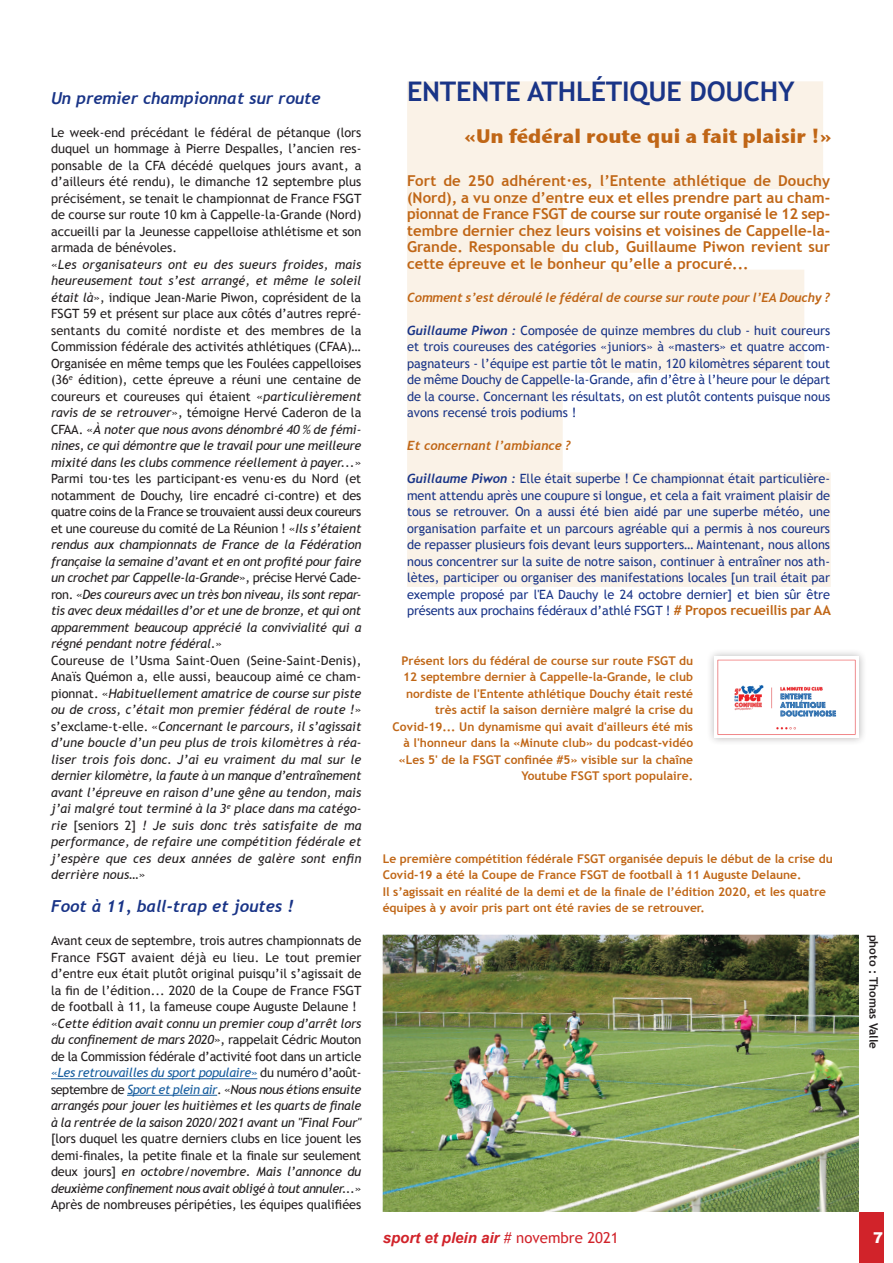
<style>
.page{position:relative;width:893px;height:1263px;background:#fff}
.page>*{position:absolute;margin:0;border:0;box-sizing:border-box;transform-origin:0 0}
.t1{font:700 27px "Trebuchet MS";letter-spacing:-.01em;color:#193487}
.t2{font:700 19.5px "Stone Sans ITC";color:#c06616}
.t3{font:italic 700 16.5px "Trebuchet";color:#193487}
.t4{font:700 15px/16.5px "Trebuchet MS";color:#c06616;text-align:justify}
.t5{font:italic 700 15px "Arial";color:#d1232a}
.t6{font:900 15px "Arial";color:#fff}
.t7{font:italic 12.75px/16.5px "Trebuchet MS";letter-spacing:-.005em;color:#231f20}
.t8{font:12.75px/16.5px "Trebuchet MS";letter-spacing:-.005em;color:#193487;text-align:justify}
.t9{font:12.75px/16.5px "Trebuchet MS";color:#231f20}
.t10{font:italic 700 12.75px "Trebuchet";letter-spacing:-.01em;color:#c06616}
.t11{font:700 12px/16.5px "Trebuchet MS";color:#c06616}
.t12{font:700 11.7px "Trebuchet MS";color:#231f20}
.s1{font-style:normal}
.s2{font-style:italic}
.s3{color:#175d9e}
.s4{font-style:italic;color:#175d9e}
.s5{font-family:"Trebuchet";font-weight:700;font-style:italic}
.s6{font-weight:700;font-size:13.5px;color:#c06616}
.s7{font-family:"Trebuchet MS";font-weight:400;font-style:normal}
</style>
<div class="page">
<div style="left:859px;top:1212px;width:24px;height:51px;background:#d1232a"></div>
<hr style="left:51px;top:1078px;width:206px;height:1px;background:#175d9e">
<hr style="left:127px;top:1095px;width:90px;height:1px;background:#175d9e">
<img style="left:383px;top:935px;width:476px;height:277px">
<svg style="left:407px;top:81px;width:424px;height:506px;fill:#faf2e7"></svg>
<div style="left:706px;top:648px;width:161px;height:98px;background:#231f20;opacity:.33"></div>
<img style="left:714px;top:656px;width:145px;height:81px">
<p class="t3" style="left:51px;top:88px;width:271px">Un premier championnat sur route</p>
<p class="t7" style="left:51px;top:124px;width:312px"><span class="s1">Le week-end précédant le fédéral de pétanque (lors duquel un hommage à Pierre Despalles, l’ancien res&shy;ponsable de la CFA décédé quelques jours avant, a d’ailleurs été rendu), le dimanche 12 septembre plus précisément, se tenait le championnat de France FSGT de course sur route 10 km à Cappelle-la-Grande (Nord) accueilli par la Jeunesse cappelloise athlétisme et son armada de bénévoles.<br>«</span>Les organisateurs ont eu des sueurs froides, mais heureusement tout s’est arrangé, et même le soleil était là<span class="s1">», indique Jean-Marie Piwon, coprésident de la FSGT 59 et présent sur place aux côtés d’autres repré&shy;sentants du comité nordiste et des membres de la Commission fédérale des activités athlétiques (CFAA)… Organisée en même temps que les Foulées cappelloises (36</span><sup>e</sup> <span class="s1">édition), cette épreuve a réuni une centaine de coureurs et coureuses qui étaient «</span>particulièrement ravis de se retrouver<span class="s1">», témoigne Hervé Caderon de la CFAA. «</span>À noter que nous avons dénombré 40 % de fémi&shy;nines, ce qui démontre que le travail pour une meilleure mixité dans les clubs commence réellement à payer...<span class="s1">» Parmi tou·tes les participant·es venu·es du Nord (et notamment de Douchy, lire encadré ci-contre) et des quatre coins de la France se trouvaient aussi deux coureurs et une coureuse du comité de La Réunion ! «</span>Ils s’étaient rendus aux championnats de France de la Fédération française la semaine d’avant et en ont profité pour faire un crochet par Cappelle-la-Grande<span class="s1">», précise Hervé Cade&shy;ron. «</span>Des coureurs avec un très bon niveau, ils sont repar&shy;tis avec deux médailles d’or et une de bronze, et qui ont apparemment beaucoup apprécié la convivialité qui a régné pendant notre fédéral.<span class="s1">»<br>Coureuse de l’Usma Saint-Ouen (Seine-Saint-Denis), Anaïs Quémon a, elle aussi, beaucoup aimé ce cham&shy;pionnat. «</span>Habituellement amatrice de course sur piste ou de cross, c’était mon premier fédéral de route !<span class="s1">» s’exclame-t-elle. «</span>Concernant le parcours, il s’agissait d’une boucle d’un peu plus de trois kilomètres à réa&shy;liser trois fois donc. J’ai eu vraiment du mal sur le dernier kilomètre, la faute à un manque d’entraînement avant l’épreuve en raison d’une gêne au tendon, mais j’ai malgré tout terminé à la 3<sup>e</sup> place dans ma catégo&shy;rie <span class="s1">[seniors 2]</span> ! Je suis donc très satisfaite de ma performance, de refaire une compétition fédérale et j’espère que ces deux années de galère sont enfin derrière nous…<span class="s1">»</span></p>
<p class="t3" style="left:51px;top:896px;width:244px">Foot à 11, ball-trap et joutes !</p>
<p class="t9" style="left:51px;top:932px;width:312px">Avant ceux de septembre, trois autres championnats de France FSGT avaient déjà eu lieu. Le tout premier d’entre eux était plutôt original puisqu’il s’agissait de la fin de l’édition... 2020 de la Coupe de France FSGT de football à 11, la fameuse coupe Auguste Delaune ! «<span class="s2">Cette édition avait connu un premier coup d’arrêt lors du confinement de mars 2020</span>», rappelait Cédric Mouton de la Commission fédérale d’activité foot dans un article <span class="s3">«</span><span class="s4">Les retrouvailles du sport populaire</span><span class="s3">»</span> du numéro d’août&shy;septembre de <span class="s4">Sport et plein air</span>. «<span class="s2">Nous nous étions ensuite arrangés pour jouer les huitièmes et les quarts de finale à la rentrée de la saison 2020/2021 avant un "Final Four"</span></p>
<p class="t9" style="left:51px;top:1130px;width:312px;text-align:justify">[lors duquel les quatre derniers clubs en lice jouent les demi-finales, la petite finale et la finale sur seulement deux jours] <span class="s2">en octobre/novembre. Mais l’annonce du deuxième confinement nous avait obligé à tout annuler...</span>» Après de nombreuses péripéties, les équipes qualifiées</p>
<h1 class="t1" style="left:407px;top:74px;width:389px">ENTENTE ATHLÉTIQUE DOUCHY</h1>
<h2 class="t2" style="left:465px;top:119px;width:368px">«Un fédéral route qui a fait plaisir !»</h2>
<p class="t4" style="left:407px;top:172px;width:425px">Fort de 250 adhérent·es, l’Entente athlétique de Douchy (Nord), a vu onze d’entre eux et elles prendre part au cham&shy;pionnat de France FSGT de course sur route organisé le 12 sep&shy;tembre dernier chez leurs voisins et voisines de Cappelle-la-Grande. Responsable du club, Guillaume Piwon revient sur cette épreuve et le bonheur qu’elle a procuré...</p>
<p class="t10" style="left:407px;top:289px;width:424px">Comment s’est déroulé le fédéral de course sur route pour l’EA Douchy ?</p>
<p class="t8" style="left:407px;top:322px;width:425px"><span class="s5">Guillaume Piwon :</span> Composée de quinze membres du club - huit coureurs et trois coureuses des catégories «juniors» à «masters» et quatre accom&shy;pagnateurs - l’équipe est partie tôt le matin, 120 kilomètres séparent tout de même Douchy de Cappelle-la-Grande, afin d’être à l’heure pour le départ de la course. Concernant les résultats, on est plutôt contents puisque nous avons recensé trois podiums !</p>
<p class="t10" style="left:407px;top:438px;width:165px">Et concernant l’ambiance ?</p>
<p class="t8" style="left:407px;top:470px;width:425px"><span class="s5">Guillaume Piwon :</span> Elle était superbe ! Ce championnat était particulière&shy;ment attendu après une coupure si longue, et cela a fait vraiment plaisir de tous se retrouver. On a aussi été bien aidé par une superbe météo, une organisation parfaite et un parcours agréable qui a permis à nos coureurs de repasser plusieurs fois devant leurs supporters… Maintenant, nous allons nous concentrer sur la suite de notre saison, continuer à entraîner nos ath&shy;lètes, participer ou organiser des manifestations locales [un trail était par exemple proposé par l'EA Dauchy le 24 octobre dernier] et bien sûr être présents aux prochains fédéraux d’athlé FSGT ! <span class="s6"># Propos recueillis par AA</span></p>
<p class="t11" style="left:393px;top:652px;width:302px;text-align:right">Présent lors du fédéral de course sur route FSGT du 12 septembre dernier à Cappelle-la-Grande, le club nordiste de l'Entente athlétique Douchy était resté très actif la saison dernière malgré la crise du Covid-19... Un dynamisme qui avait d'ailleurs été mis à l'honneur dans la «Minute club» du podcast-vidéo «Les 5' de la FSGT confinée #5» visible sur la chaîne Youtube FSGT sport populaire.</p>
<p class="t11" style="left:383px;top:850px;width:452px">Le première compétition fédérale FSGT organisée depuis le début de la crise du Covid-19 a été la Coupe de France FSGT de football à 11 Auguste Delaune.<br>Il s’agissait en réalité de la demi et de la finale de l’édition 2020, et les quatre équipes à y avoir pris part ont été ravies de se retrouver.</p>
<p class="t12" style="left:881px;top:935px;width:116px;rotate:90deg">photo : Thomas Valle</p>
<p class="t5" style="left:383px;top:1228px;width:238px">sport et plein air <span class="s7"># novembre 2021</span></p>
<p class="t6" style="left:873px;top:1227px;width:12px">7</p>
</div>
